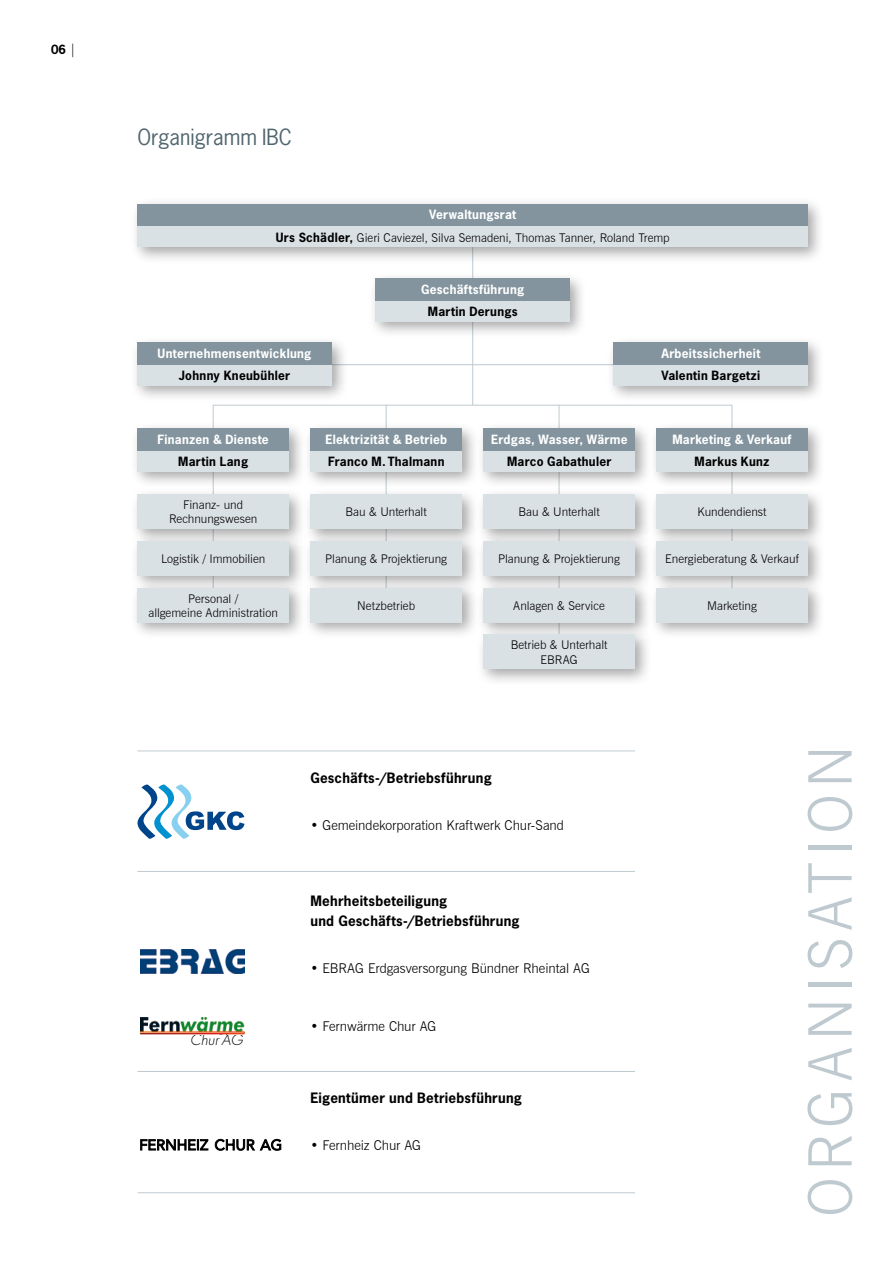
<style>
.page{position:relative;width:893px;height:1263px;background:#fff}
.page>*{position:absolute;margin:0;border:0;box-sizing:border-box;transform-origin:0 0}
.t1{font:300 60px "News Gothic BT";letter-spacing:.095em;color:#bfcad0}
.t2{font:21px "News Gothic";color:#51656f}
.t3{font:italic 300 14.4px "Futura";color:#000}
.t4{font:300 13.5px "News Gothic BT";letter-spacing:-.005em;color:#000}
.t5{font:700 13.5px/20.2px "News Gothic";letter-spacing:.02em;color:#000}
.t6{font:300 12px/14.4px "News Gothic BT";color:#000;text-align:center}
.t7{font:700 12px "News Gothic";letter-spacing:.025em;color:#fff}
.t8{font:700 12px "News Gothic";letter-spacing:.025em;color:#000}
.s1{font-family:"News Gothic BT";font-weight:300;font-size:13.5px}
.s2{font-family:"News Gothic";font-weight:700}
</style>
<div class="page">
<img style="left:140px;top:1018px;width:105px;height:16px">
<img style="left:140px;top:949px;width:105px;height:25px">
<svg style="left:137px;top:784px;width:108px;height:55px"></svg>
<svg style="left:140px;top:1139px;width:68px;height:11px"></svg>
<svg style="left:215px;top:1139px;width:66px;height:12px"></svg>
<hr style="left:137px;top:750px;width:498px;height:1px;background:#bfcad0">
<hr style="left:137px;top:871px;width:498px;height:1px;background:#bfcad0">
<hr style="left:137px;top:1071px;width:498px;height:1px;background:#bfcad0">
<hr style="left:137px;top:1192px;width:498px;height:1px;background:#bfcad0">
<hr style="left:213px;top:364px;width:519px;height:1px;background:#bfcad0">
<hr style="left:472px;top:229px;width:1px;height:176px;background:#bfcad0">
<hr style="left:213px;top:405px;width:519px;height:1px;background:#bfcad0">
<hr style="left:213px;top:405px;width:1px;height:205px;background:#bfcad0">
<hr style="left:386px;top:405px;width:1px;height:205px;background:#bfcad0">
<hr style="left:559px;top:405px;width:1px;height:244px;background:#bfcad0">
<hr style="left:732px;top:405px;width:1px;height:205px;background:#bfcad0">
<div style="left:131px;top:197px;width:694px;height:68px;background:#000;opacity:.35"></div>
<div style="left:137px;top:204px;width:671px;height:22px;background:#83949e"></div>
<div style="left:137px;top:226px;width:671px;height:21px;background:#dae1e5"></div>
<div style="left:369px;top:271px;width:218px;height:68px;background:#000;opacity:.35"></div>
<div style="left:376px;top:278px;width:194px;height:23px;background:#83949e"></div>
<div style="left:376px;top:301px;width:194px;height:20px;background:#dae1e5"></div>
<div style="left:131px;top:421px;width:175px;height:68px;background:#000;opacity:.35"></div>
<div style="left:137px;top:428px;width:152px;height:23px;background:#83949e"></div>
<div style="left:137px;top:451px;width:152px;height:21px;background:#dae1e5"></div>
<div style="left:304px;top:421px;width:175px;height:68px;background:#000;opacity:.35"></div>
<div style="left:311px;top:428px;width:151px;height:23px;background:#83949e"></div>
<div style="left:311px;top:451px;width:151px;height:21px;background:#dae1e5"></div>
<div style="left:477px;top:421px;width:175px;height:68px;background:#000;opacity:.35"></div>
<div style="left:484px;top:428px;width:151px;height:23px;background:#83949e"></div>
<div style="left:484px;top:451px;width:151px;height:21px;background:#dae1e5"></div>
<div style="left:649px;top:421px;width:176px;height:68px;background:#000;opacity:.35"></div>
<div style="left:656px;top:428px;width:152px;height:23px;background:#83949e"></div>
<div style="left:656px;top:451px;width:152px;height:21px;background:#dae1e5"></div>
<div style="left:131px;top:487px;width:175px;height:59px;background:#000;opacity:.35"></div>
<div style="left:137px;top:494px;width:152px;height:35px;background:#dae1e5"></div>
<div style="left:303px;top:487px;width:176px;height:59px;background:#000;opacity:.35"></div>
<div style="left:310px;top:494px;width:152px;height:35px;background:#dae1e5"></div>
<div style="left:476px;top:487px;width:176px;height:59px;background:#000;opacity:.35"></div>
<div style="left:483px;top:494px;width:152px;height:35px;background:#dae1e5"></div>
<div style="left:649px;top:487px;width:176px;height:59px;background:#000;opacity:.35"></div>
<div style="left:656px;top:494px;width:152px;height:35px;background:#dae1e5"></div>
<div style="left:131px;top:534px;width:175px;height:59px;background:#000;opacity:.35"></div>
<div style="left:137px;top:541px;width:152px;height:35px;background:#dae1e5"></div>
<div style="left:303px;top:534px;width:176px;height:59px;background:#000;opacity:.35"></div>
<div style="left:310px;top:541px;width:152px;height:35px;background:#dae1e5"></div>
<div style="left:476px;top:534px;width:176px;height:59px;background:#000;opacity:.35"></div>
<div style="left:483px;top:541px;width:152px;height:35px;background:#dae1e5"></div>
<div style="left:649px;top:534px;width:176px;height:59px;background:#000;opacity:.35"></div>
<div style="left:656px;top:541px;width:152px;height:35px;background:#dae1e5"></div>
<div style="left:131px;top:581px;width:175px;height:59px;background:#000;opacity:.35"></div>
<div style="left:137px;top:588px;width:152px;height:34px;background:#dae1e5"></div>
<div style="left:303px;top:581px;width:176px;height:59px;background:#000;opacity:.35"></div>
<div style="left:310px;top:588px;width:152px;height:34px;background:#dae1e5"></div>
<div style="left:476px;top:581px;width:176px;height:59px;background:#000;opacity:.35"></div>
<div style="left:483px;top:588px;width:152px;height:34px;background:#dae1e5"></div>
<div style="left:649px;top:581px;width:176px;height:59px;background:#000;opacity:.35"></div>
<div style="left:656px;top:588px;width:152px;height:34px;background:#dae1e5"></div>
<div style="left:476px;top:628px;width:176px;height:58px;background:#000;opacity:.35"></div>
<div style="left:483px;top:635px;width:152px;height:34px;background:#dae1e5"></div>
<div style="left:131px;top:335px;width:218px;height:68px;background:#000;opacity:.35"></div>
<div style="left:137px;top:342px;width:195px;height:23px;background:#83949e"></div>
<div style="left:137px;top:365px;width:195px;height:20px;background:#dae1e5"></div>
<div style="left:607px;top:335px;width:218px;height:68px;background:#000;opacity:.35"></div>
<div style="left:614px;top:342px;width:194px;height:23px;background:#83949e"></div>
<div style="left:614px;top:365px;width:194px;height:20px;background:#dae1e5"></div>
<p class="t8" style="left:51px;top:41px;width:27px">06 <span class="s1">|</span></p>
<h2 class="t2" style="left:137px;top:124px;width:156px">Organigramm IBC</h2>
<p class="t7" style="left:429px;top:207px;width:89px">Verwaltungsrat</p>
<p class="t6" style="left:276px;top:230px;width:395px"><span class="s2">Urs Schädler,</span> Gieri Caviezel, Silva Semadeni, Thomas Tanner, Roland Tremp</p>
<p class="t7" style="left:158px;top:345px;width:155px">Unternehmensentwicklung</p>
<p class="t8" style="left:179px;top:367px;width:113px">Johnny Kneubühler</p>
<p class="t7" style="left:421px;top:281px;width:105px">Geschäftsführung</p>
<p class="t8" style="left:428px;top:303px;width:91px">Martin Derungs</p>
<p class="t7" style="left:158px;top:431px;width:113px">Finanzen &amp; Dienste</p>
<p class="t8" style="left:178px;top:454px;width:71px">Martin Lang</p>
<p class="t7" style="left:325px;top:431px;width:123px">Elektrizität &amp; Betrieb</p>
<p class="t8" style="left:328px;top:454px;width:118px">Franco M. Thalmann</p>
<p class="t7" style="left:491px;top:431px;width:138px">Erdgas, Wasser, Wärme</p>
<p class="t8" style="left:507px;top:454px;width:106px">Marco Gabathuler</p>
<p class="t7" style="left:661px;top:345px;width:100px">Arbeitssicherheit</p>
<p class="t8" style="left:661px;top:367px;width:100px">Valentin Bargetzi</p>
<p class="t7" style="left:672px;top:431px;width:121px">Marketing &amp; Verkauf</p>
<p class="t8" style="left:695px;top:454px;width:76px">Markus Kunz</p>
<p class="t6" style="left:169px;top:497px;width:90px">Finanz- und<br>Rechnungswesen</p>
<p class="t6" style="left:345px;top:505px;width:83px">Bau &amp; Unterhalt</p>
<p class="t6" style="left:518px;top:505px;width:83px">Bau &amp; Unterhalt</p>
<p class="t6" style="left:697px;top:505px;width:71px">Kundendienst</p>
<p class="t6" style="left:161px;top:551px;width:106px">Logistik / Immobilien</p>
<p class="t6" style="left:325px;top:551px;width:123px">Planung &amp; Projektierung</p>
<p class="t6" style="left:498px;top:551px;width:123px">Planung &amp; Projektierung</p>
<p class="t6" style="left:665px;top:551px;width:135px">Energieberatung &amp; Verkauf</p>
<p class="t6" style="left:148px;top:591px;width:131px">Personal /<br>allgemeine Administration</p>
<p class="t6" style="left:357px;top:598px;width:59px">Netzbetrieb</p>
<p class="t6" style="left:513px;top:598px;width:93px">Anlagen &amp; Service</p>
<p class="t6" style="left:707px;top:598px;width:51px">Marketing</p>
<p class="t6" style="left:511px;top:638px;width:98px">Betrieb &amp; Unterhalt<br>EBRAG</p>
<p class="t3" style="left:190px;top:1031px;width:54px">Chur AG</p>
<p class="t5" style="left:310px;top:767px;width:183px">Geschäfts-/Betriebsführung</p>
<p class="t4" style="left:310px;top:817px;width:255px">• Gemeindekorporation Kraftwerk Chur-Sand</p>
<p class="t5" style="left:310px;top:890px;width:211px">Mehrheitsbeteiligung<br>und Geschäfts-/Betriebsführung</p>
<p class="t4" style="left:310px;top:960px;width:281px">• EBRAG Erdgasversorgung Bündner Rheintal AG</p>
<p class="t4" style="left:310px;top:1018px;width:127px">• Fernwärme Chur AG</p>
<p class="t5" style="left:310px;top:1088px;width:213px">Eigentümer und Betriebsführung</p>
<p class="t4" style="left:310px;top:1137px;width:112px">• Fernheiz Chur AG</p>
<h1 class="t1" style="left:794px;top:1217px;width:473px;rotate:-90deg">ORGANISATION</h1>
</div>
